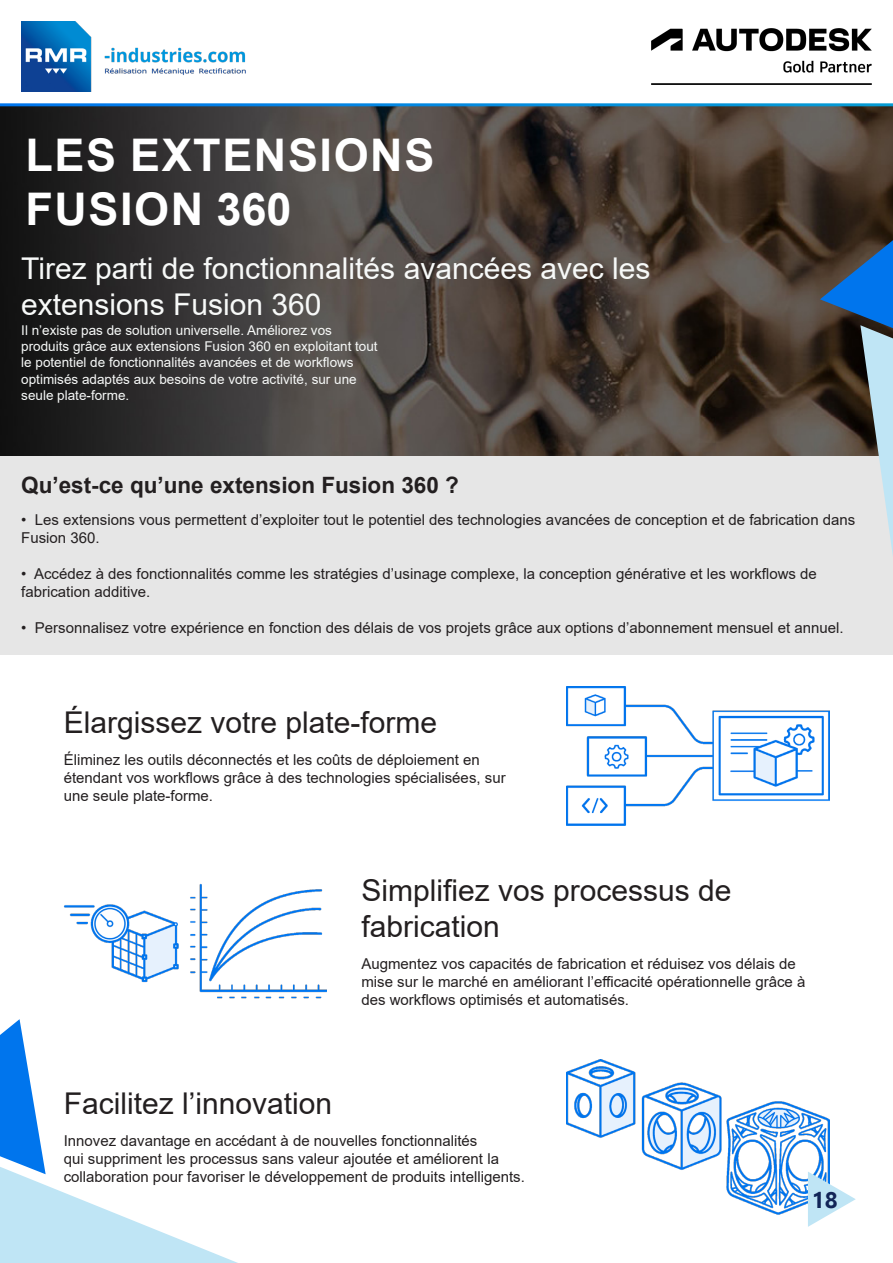
<style>
.page{position:relative;width:893px;height:1263px;background:#fff}
.page>*{position:absolute;margin:0;border:0;box-sizing:border-box;transform-origin:0 0}
.t1{font:700 45px/54px "Arial";letter-spacing:.035em;color:#fff}
.t2{font:30px/36px "Arial";color:#231f20}
.t3{font:30px/36px "Arial";color:#f7f9f8}
.t4{font:700 22.5px "Arial";color:#231f20}
.t5{font:700 22.5px "Ebrima";color:#122558}
.t6{font:15px/18px "Arial";color:#231f20}
.t7{font:13.5px/16.2px "Arial";color:#f7f9f8}
</style>
<div class="page">
<img style="left:652px;top:28px;width:220px;height:56px">
<img style="left:21px;top:21px;width:225px;height:70px">
<img style="left:567px;top:1059px;width:262px;height:155px">
<div style="left:0;top:455px;width:893px;height:199px;background:#e6e6e6"></div>
<img style="left:0;top:106px;width:893px;height:349px">
<svg style="left:0;top:1019px;width:238px;height:244px"></svg>
<svg style="left:820px;top:240px;width:73px;height:315px"></svg>
<svg style="left:808px;top:1171px;width:48px;height:56px"></svg>
<img style="left:567px;top:686px;width:262px;height:140px">
<img style="left:64px;top:883px;width:262px;height:116px">
<p class="t1" style="left:25px;top:129px;width:411px">LES EXTENSIONS<br>FUSION 360</p>
<p class="t3" style="left:21px;top:250px;width:631px">Tirez parti de fonctionnalités avancées avec les extensions Fusion 360</p>
<p class="t7" style="left:21px;top:322px;width:358px">Il n’existe pas de solution universelle. Améliorez vos produits grâce aux extensions Fusion 360 en exploitant tout le potentiel de fonctionnalités avancées et de workflows optimisés adaptés aux besoins de votre activité, sur une seule plate-forme.</p>
<p class="t4" style="left:21px;top:469px;width:439px">Qu’est-ce qu’une extension Fusion 360 ?</p>
<p class="t6" style="left:21px;top:510px;width:836px">• Les extensions vous permettent d’exploiter tout le potentiel des technologies avancées de conception et de fabrication dans<br>Fusion 360.</p>
<p class="t6" style="left:21px;top:564px;width:797px">• Accédez à des fonctionnalités comme les stratégies d’usinage complexe, la conception générative et les workflows de fabrication additive.</p>
<p class="t6" style="left:21px;top:618px;width:824px">• Personnalisez votre expérience en fonction des délais de vos projets grâce aux options d’abonnement mensuel et annuel.</p>
<p class="t2" style="left:64px;top:704px;width:375px">Élargissez votre plate-forme</p>
<p class="t6" style="left:64px;top:750px;width:443px">Éliminez les outils déconnectés et les coûts de déploiement en étendant vos workflows grâce à des technologies spécialisées, sur une seule plate-forme.</p>
<p class="t2" style="left:361px;top:872px;width:372px">Simplifiez vos processus de fabrication</p>
<p class="t6" style="left:361px;top:955px;width:445px">Augmentez vos capacités de fabrication et réduisez vos délais de mise sur le marché en améliorant l’efficacité opérationnelle grâce à des workflows optimisés et automatisés.</p>
<p class="t2" style="left:64px;top:1085px;width:270px">Facilitez l’innovation</p>
<p class="t6" style="left:64px;top:1132px;width:463px">Innovez davantage en accédant à de nouvelles fonctionnalités<br>qui suppriment les processus sans valeur ajoutée et améliorent la collaboration pour favoriser le développement de produits intelligents.</p>
<p class="t5" style="left:812px;top:1182px;width:27px">18</p>
</div>
